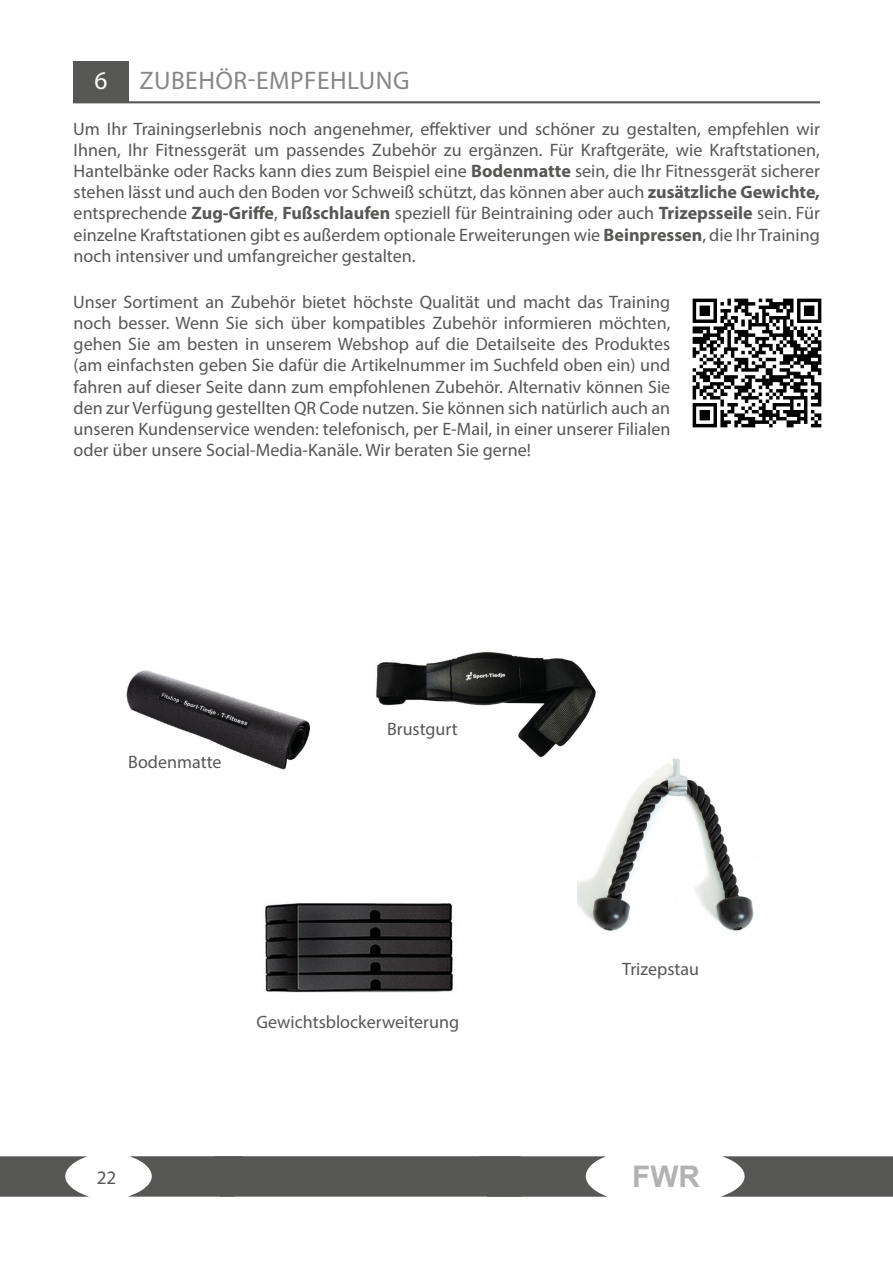
<style>
.page{position:relative;width:893px;height:1263px;background:#fff}
.page>*{position:absolute;margin:0;border:0;box-sizing:border-box;transform-origin:0 0}
.t1{font:700 29.7px "Arial";color:#b2b2b2}
.t2{font:25.5px "Myriad Pro";letter-spacing:.02em;color:#878787}
.t3{font:25.5px "Myriad Pro";color:#fff}
.t4{font:19.05px "Myriad Pro";color:#575756}
.t5{font:18px/21.1px "Myriad Pro";color:#575756;text-align:justify}
.s1{font-weight:700}
</style>
<div class="page">
<img style="left:126px;top:670px;width:184px;height:100px">
<img style="left:376px;top:652px;width:220px;height:106px">
<img style="left:265px;top:903px;width:188px;height:90px">
<img style="left:577px;top:751px;width:177px;height:181px">
<svg style="left:0;top:1156px;width:89px;height:41px"></svg>
<svg style="left:720px;top:1156px;width:173px;height:41px;background:#6a6a69"></svg>
<svg style="left:128px;top:1156px;width:480px;height:41px;background:#646463"></svg>
<div style="left:73px;top:61px;width:55px;height:41px;background:#575756"></div>
<hr style="left:73px;top:101px;width:747px;height:2px;background:#575756">
<img style="left:692px;top:298px;width:130px;height:130px">
<p class="t3" style="left:94px;top:65px;width:15px">6</p>
<p class="t2" style="left:139px;top:65px;width:271px">ZUBEHÖR-EMPFEHLUNG</p>
<p class="t5" style="left:73px;top:118px;width:748px">Um Ihr Trainingserlebnis noch angenehmer, effektiver und schöner zu gestalten, empfehlen wir Ihnen, Ihr Fitnessgerät um passendes Zubehör zu ergänzen. Für Kraftgeräte, wie Kraftstationen, Hantelbänke oder Racks kann dies zum Beispiel eine <span class="s1">Bodenmatte</span> sein, die Ihr Fitnessgerät sicherer stehen lässt und auch den Boden vor Schweiß schützt, das können aber auch <span class="s1">zusätzliche Gewichte, </span>entsprechende <span class="s1">Zug-Griffe</span>, <span class="s1">Fußschlaufen</span> speziell für Beintraining oder auch <span class="s1">Trizepsseile</span> sein. Für einzelne Kraftstationen gibt es außerdem optionale Erweiterungen wie <span class="s1">Beinpressen</span>, die Ihr Training noch intensiver und umfangreicher gestalten.</p>
<p class="t5" style="left:73px;top:291px;width:599px">Unser Sortiment an Zubehör bietet höchste Qualität und macht das Training noch besser. Wenn Sie sich über kompatibles Zubehör informieren möchten, gehen Sie am besten in unserem Webshop auf die Detailseite des Produktes (am einfachsten geben Sie dafür die Artikelnummer im Suchfeld oben ein) und fahren auf dieser Seite dann zum empfohlenen Zubehör. Alternativ können Sie den zur Verfügung gestellten QR Code nutzen. Sie können sich natürlich auch an unseren Kundenservice wenden: telefonisch, per E-Mail, in einer unserer Filialen oder über unsere Social-Media-Kanäle. Wir beraten Sie gerne!</p>
<p class="t5" style="left:128px;top:751px;width:95px">Bodenmatte</p>
<p class="t5" style="left:387px;top:718px;width:72px">Brustgurt</p>
<p class="t5" style="left:257px;top:1011px;width:204px">Gewichtsblockerweiterung</p>
<p class="t5" style="left:622px;top:958px;width:78px">Trizepstau</p>
<p class="t4" style="left:97px;top:1166px;width:21px">22</p>
<h1 class="t1" style="left:632px;top:1155px;width:69px">FWR</h1>
</div>
